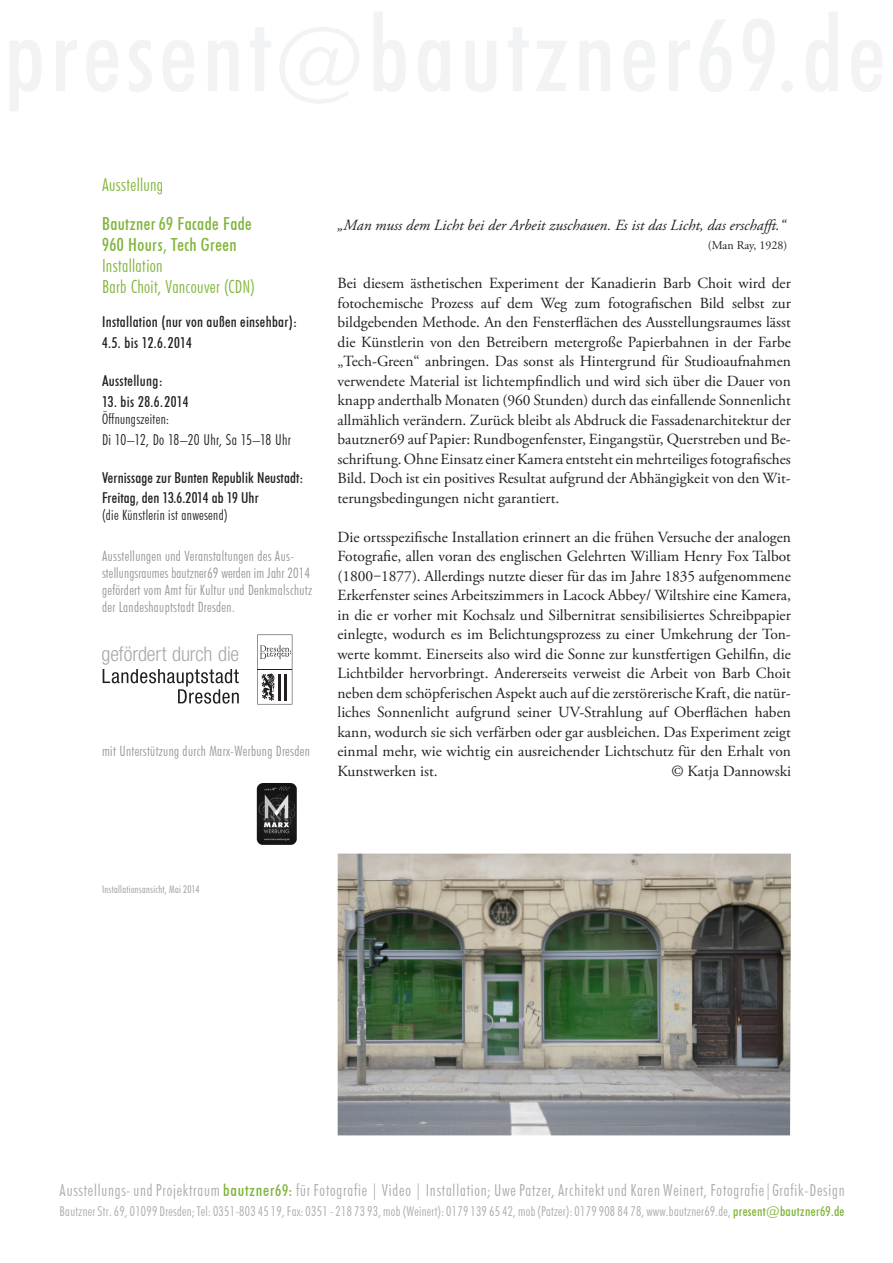
<style>
.page{position:relative;width:893px;height:1263px;background:#fff}
.page>*{position:absolute;margin:0;border:0;box-sizing:border-box;transform-origin:0 0}
.t1{font:300 condensed 20.25px "Helvetica Neue";letter-spacing:-.005em;color:#a8a9ad}
.marginale-links{font:500 condensed 18px/21px "Futura BT";letter-spacing:.025em;color:#7fb438}
.marginale-links-2{font:300 condensed 18px "Futura BT";letter-spacing:.02em;color:#7fb438}
.t2{font:300 condensed 16.5px "Futura BT";letter-spacing:.05em;color:#a8a9ad}
.fließtext{font:15.45px/19.5px "Adobe Garamond Pro";color:#231f20;text-align:justify}
.fließtext-2{font:italic 15.45px "Adobe Garamond Pro";color:#231f20}
.marginale-links-3{font:500 condensed 15px/21px "Futura BT";letter-spacing:.01em;color:#231f20}
.marginale-links-4{font:300 condensed 15px "Futura BT";letter-spacing:.015em;color:#231f20}
.marginale-links-5{font:300 condensed 14.25px/17.1px "Futura BT";letter-spacing:.025em;color:#939598}
.marginale-links-6{font:300 condensed 14.25px "Futura BT";letter-spacing:.025em;color:#231f20}
.t3{font:300 condensed 13.5px "Futura BT";letter-spacing:.025em;color:#a8a9ad}
.fließtext-3{font:12px "Adobe Garamond Pro";color:#231f20}
.marginale-links-7{font:300 condensed 10.5px "Futura BT";letter-spacing:.03em;color:#939598}
.s1{font-weight:300}
.s2{font-weight:500;color:#7fb438}
.s3{font-weight:500;font-size:16.05px;color:#7fb438}
</style>
<div class="page">
<svg style="left:103px;top:669px;width:136px;height:35px"></svg>
<svg style="left:257px;top:635px;width:35px;height:69px"></svg>
<img style="left:256px;top:783px;width:41px;height:62px">
<img style="left:338px;top:854px;width:453px;height:281px">
<p class="marginale-links-2" style="left:102px;top:173px;width:63px">Ausstellung</p>
<p class="marginale-links" style="left:102px;top:212px;width:155px">Bautzner69 Facade Fade<br>960 Hours, Tech Green<br><span class="s1">Installation<br>Barb Choit, Vancouver (CDN)</span></p>
<p class="marginale-links-3" style="left:102px;top:311px;width:197px">Installation (nur von außen einsehbar):<br>4.5. bis 12.6.2014</p>
<p class="marginale-links-3" style="left:102px;top:370px;width:62px">Ausstellung:</p>
<p class="marginale-links-3" style="left:102px;top:391px;width:88px">13. bis 28.6.2014</p>
<p class="marginale-links-6" style="left:102px;top:410px;width:68px">Öffnungszeiten:</p>
<p class="marginale-links-4" style="left:102px;top:430px;width:190px">Di 10–12, Do 18–20 Uhr, Sa 15–18 Uhr</p>
<p class="marginale-links-3" style="left:102px;top:468px;width:203px;line-height:19.5px">Vernissage zur Bunten Republik Neustadt:<br>Freitag, den 13.6.2014 ab 19 Uhr</p>
<p class="marginale-links-6" style="left:102px;top:506px;width:127px">(die Künstlerin ist anwesend)</p>
<p class="marginale-links-5" style="left:102px;top:547px;width:212px">Ausstellungen und Veranstaltungen des Aus&shy;stellungsraumes bautzner69 werden im Jahr 2014 gefördert vom Amt für Kultur und Denkmalschutz der Landeshauptstadt Dresden.</p>
<p class="t1" style="left:101px;top:642px;width:139px">gefördert durch die</p>
<p class="marginale-links-5" style="left:102px;top:742px;width:209px">mit Unterstützung durch Marx-Werbung Dresden</p>
<p class="fließtext-2" style="left:338px;top:215px;width:450px">„Man muss dem Licht bei der Arbeit zuschauen. Es ist das Licht, das erschafft.“</p>
<p class="fließtext-3" style="left:708px;top:238px;width:81px">(Man Ray, 1928)</p>
<p class="fließtext" style="left:338px;top:274px;width:455px">Bei diesem ästhetischen Experiment der Kanadierin Barb Choit wird der fotochemische Prozess auf dem Weg zum fotografischen Bild selbst zur bildgebenden Methode. An den Fensterflächen des Ausstellungsraumes lässt die Künstlerin von den Betreibern metergroße Papierbahnen in der Farbe „Tech-Green“ anbringen. Das sonst als Hintergrund für Studioaufnahmen verwendete Material ist lichtempfindlich und wird sich über die Dauer von knapp anderthalb Monaten (960 Stunden) durch das einfallende Sonnenlicht allmählich verändern. Zurück bleibt als Abdruck die Fassadenarchitektur der bautzner69 auf Papier: Rundbogenfenster, Eingangstür, Querstreben und Be&shy;schriftung. Ohne Einsatz einer Kamera entsteht ein mehrteiliges fotografisches Bild. Doch ist ein positives Resultat aufgrund der Abhängigkeit von den Wit&shy;terungsbedingungen nicht garantiert.</p>
<p class="fließtext" style="left:338px;top:527px;width:455px">Die ortsspezifische Installation erinnert an die frühen Versuche der analogen Fotografie, allen voran des englischen Gelehrten William Henry Fox Talbot (1800‒1877). Allerdings nutzte dieser für das im Jahre 1835 aufgenommene Erkerfenster seines Arbeitszimmers in Lacock Abbey/ Wiltshire eine Kamera, in die er vorher mit Kochsalz und Silbernitrat sensibilisiertes Schreibpapier einlegte, wodurch es im Belichtungsprozess zu einer Umkehrung der Ton&shy;werte kommt. Einerseits also wird die Sonne zur kunstfertigen Gehilfin, die Lichtbilder hervorbringt. Andererseits verweist die Arbeit von Barb Choit neben dem schöpferischen Aspekt auch auf die zerstörerische Kraft, die natür&shy;liches Sonnenlicht aufgrund seiner UV-Strahlung auf Oberflächen haben kann, wodurch sie sich verfärben oder gar ausbleichen. Das Experiment zeigt einmal mehr, wie wichtig ein ausreichender Lichtschutz für den Erhalt von Kunstwerken ist.</p>
<p class="fließtext" style="left:671px;top:761px;width:121px">© Katja Dannowski</p>
<p class="marginale-links-7" style="left:102px;top:882px;width:99px">Installationsansicht, Mai 2014</p>
<p class="t2" style="left:60px;top:1180px;width:786px">Ausstellungs- und Projektraum <span class="s2">bautzner</span><span class="s3">69</span><span class="s2">:</span> für Fotografie | Video | Installation; Uwe Patzer, Architekt und Karen Weinert, Fotografie|Grafik-Design</p>
<p class="t3" style="left:60px;top:1203px;width:786px">Bautzner Str. 69, 01099 Dresden; Tel: 0351-803 45 19, Fax: 0351 - 218 73 93, mob (Weinert): 0179 139 65 42, mob (Patzer): 0179 908 84 78, www.bautzner69.de,<span class="s2">present@bautzner69.de</span></p>
</div>
